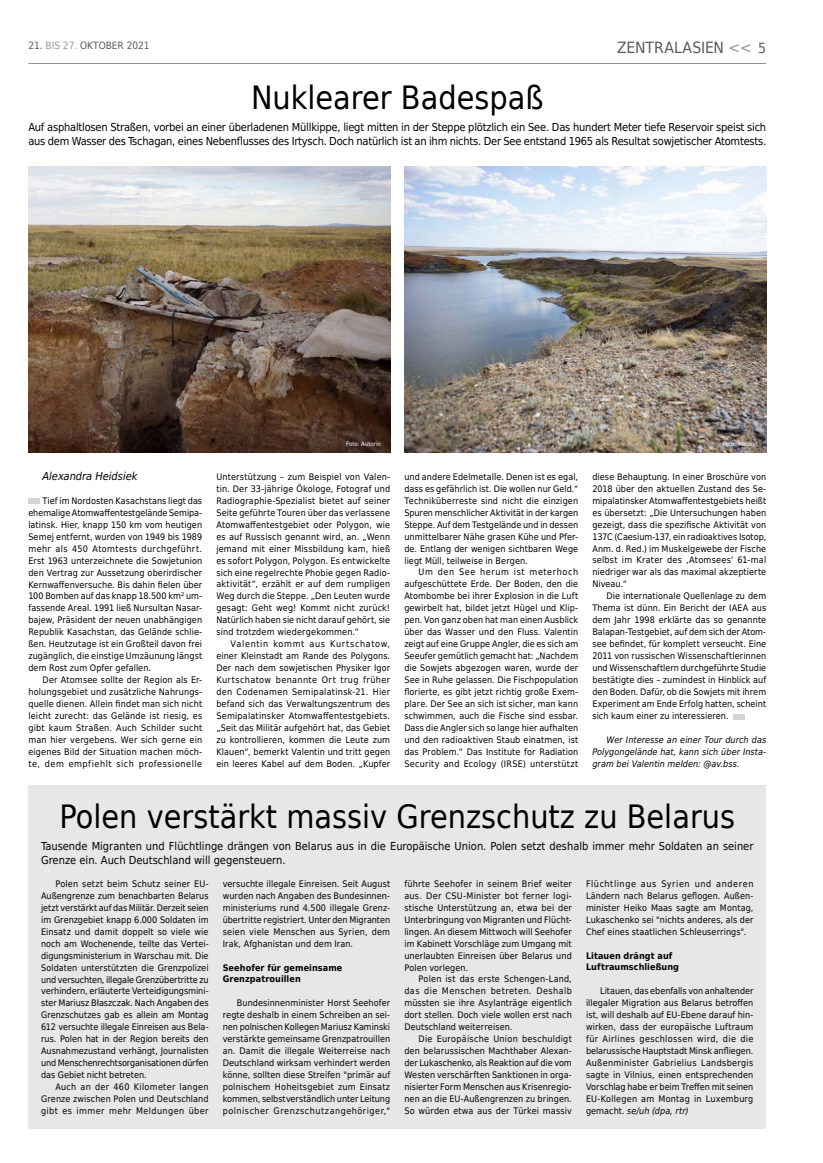
<style>
.page{position:relative;width:823px;height:1163px;background:#fff}
.page>*{position:absolute;margin:0;border:0;box-sizing:border-box;transform-origin:0 0}
.t1{font:32px "DejaVu Sans";color:#000;scale:.9 1}
.t2{font:15.4px "DejaVu Sans";color:#58595b;scale:.91 1}
.t3{font:11px/14px "DejaVu Sans Condensed";letter-spacing:-.02em;color:#000}
.t4{font:11px/14px "DejaVu Sans Condensed";color:#000}
.t5{font:italic 11px "DejaVu Sans Condensed";letter-spacing:-.005em;color:#000}
.t6{font:10px "DejaVu Sans";color:#58595b;scale:.9 1}
.t7{font:9px/12px "DejaVu Sans Condensed";letter-spacing:.01em;color:#000;text-align:justify}
.t8{font:italic 9px/12px "DejaVu Sans Condensed";letter-spacing:.005em;color:#000;text-align:justify}
.t9{font:700 9px/12px "DejaVu Sans Condensed";letter-spacing:.01em;color:#000}
.t10{font:6px "DejaVu Sans Condensed";color:#fff}
.s1{color:#939598}
.s2{font-size:14px}
.s3{font-style:italic}
</style>
<div class="page">
<hr style="left:28px;top:63px;width:737px;height:1px;background:#939598">
<div style="left:28px;top:498px;width:12px;height:5px;background:#d1d3d4"></div>
<img style="left:28px;top:167px;width:362px;height:285px">
<img style="left:404px;top:167px;width:361px;height:285px">
<div style="left:28px;top:785px;width:737px;height:343px;background:#e6e7e8"></div>
<div style="left:732px;top:714px;width:12px;height:5px;background:#d1d3d4"></div>
<p class="t6" style="left:28px;top:37px;width:136px">21. <span class="s1">BIS 27.</span> OKTOBER 2021</p>
<h2 class="t2" style="left:616px;top:35px;width:165px">ZENTRALASIEN <span class="s1">&lt;&lt;</span> <span class="s2">5</span></h2>
<h1 class="t1" style="left:251px;top:71px;width:326px">Nuklearer Badespaß</h1>
<p class="t3" style="left:28px;top:120px;width:739px">Auf asphaltlosen Straßen, vorbei an einer überladenen Müllkippe, liegt mitten in der Steppe plötzlich ein See. Das hundert Meter tiefe Reservoir speist sich aus dem Wasser des Tschagan, eines Nebenflusses des Irtysch. Doch natürlich ist an ihm nichts. Der See entstand 1965 als Resultat sowjetischer Atomtests.</p>
<p class="t5" style="left:43px;top:468px;width:96px">Alexandra Heidsiek</p>
<p class="t7" style="left:28px;top:494px;width:175px;text-indent:14px">Tief im Nordosten Kasachstans liegt das ehemalige Atomwaffentestgelände Semipa&shy;latinsk. Hier, knapp 150 km vom heutigen Semej entfernt, wurden von 1949 bis 1989 mehr als 450 Atomtests durchgeführt.<br>Erst 1963 unterzeichnete die Sowjetunion den Vertrag zur Aussetzung oberirdischer Kernwaffenversuche. Bis dahin fielen über 100 Bomben auf das knapp 18.500 km² um&shy;fassende Areal. 1991 ließ Nursultan Nasar&shy;bajew, Präsident der neuen unabhängigen Republik Kasachstan, das Gelände schlie&shy;ßen. Heutzutage ist ein Großteil davon frei zugänglich, die einstige Umzäunung längst dem Rost zum Opfer gefallen.</p>
<p class="t7" style="left:28px;top:673px;width:175px;text-indent:14px">Der Atomsee sollte der Region als Er&shy;holungsgebiet und zusätzliche Nahrungs&shy;quelle dienen. Allein findet man sich nicht leicht zurecht: das Gelände ist riesig, es gibt kaum Straßen. Auch Schilder sucht man hier vergebens. Wer sich gerne ein eigenes Bild der Situation machen möch&shy;te, dem empfiehlt sich professionelle</p>
<p class="t10" style="left:346px;top:439px;width:36px">Foto: Autorin</p>
<p class="t10" style="left:722px;top:439px;width:36px">Foto: Autorin</p>
<p class="t7" style="left:216px;top:470px;width:175px">Unterstützung – zum Beispiel von Valen&shy;tin. Der 33-jährige Ökologe, Fotograf und Radiographie-Spezialist bietet auf seiner Seite geführte Touren über das verlassene Atomwaffentestgebiet oder Polygon, wie es auf Russisch genannt wird, an. „Wenn jemand mit einer Missbildung kam, hieß es sofort Polygon, Polygon. Es entwickelte sich eine regelrechte Phobie gegen Radio&shy;aktivität“, erzählt er auf dem rumpligen Weg durch die Steppe. „Den Leuten wurde gesagt: Geht weg! Kommt nicht zurück!<br>Natürlich haben sie nicht darauf gehört, sie sind trotzdem wiedergekommen.“</p>
<p class="t7" style="left:216px;top:637px;width:175px;text-indent:14px">Valentin kommt aus Kurtschatow, einer Kleinstadt am Rande des Polygons.<br>Der nach dem sowjetischen Physiker Igor Kurtschatow benannte Ort trug früher den Codenamen Semipalatinsk-21. Hier befand sich das Verwaltungszentrum des Semipalatinsker Atomwaffentestgebiets. „Seit das Militär aufgehört hat, das Gebiet zu kontrollieren, kommen die Leute zum Klauen“, bemerkt Valentin und tritt gegen ein leeres Kabel auf dem Boden. „Kupfer</p>
<p class="t7" style="left:404px;top:470px;width:175px">und andere Edelmetalle. Denen ist es egal, dass es gefährlich ist. Die wollen nur Geld.“ Techniküberreste sind nicht die einzigen Spuren menschlicher Aktivität in der kargen Steppe. Auf dem Testgelände und in dessen unmittelbarer Nähe grasen Kühe und Pfer&shy;de. Entlang der wenigen sichtbaren Wege liegt Müll, teilweise in Bergen.</p>
<p class="t7" style="left:404px;top:565px;width:175px;text-indent:14px">Um den See herum ist meterhoch aufgeschüttete Erde. Der Boden, den die Atombombe bei ihrer Explosion in die Luft gewirbelt hat, bildet jetzt Hügel und Klip&shy;pen. Von ganz oben hat man einen Ausblick über das Wasser und den Fluss. Valentin zeigt auf eine Gruppe Angler, die es sich am Seeufer gemütlich gemacht hat: „Nachdem die Sowjets abgezogen waren, wurde der See in Ruhe gelassen. Die Fischpopulation florierte, es gibt jetzt richtig große Exem&shy;plare. Der See an sich ist sicher, man kann schwimmen, auch die Fische sind essbar.<br>Dass die Angler sich so lange hier aufhalten und den radioaktiven Staub einatmen, ist das Problem.“ Das Institute for Radiation Security and Ecology (IRSE) unterstützt</p>
<p class="t7" style="left:592px;top:470px;width:175px">diese Behauptung. In einer Broschüre von 2018 über den aktuellen Zustand des Se&shy;mipalatinsker Atomwaffentestgebiets heißt es übersetzt: „Die Untersuchungen haben gezeigt, dass die spezifische Aktivität von 137C (Caesium-137, ein radioaktives Isotop, Anm. d. Red.) im Muskelgewebe der Fische selbst im Krater des ‚Atomsees' 61-mal niedriger war als das maximal akzeptierte Niveau.“</p>
<p class="t7" style="left:592px;top:589px;width:175px;text-indent:14px">Die internationale Quellenlage zu dem Thema ist dünn. Ein Bericht der IAEA aus dem Jahr 1998 erklärte das so genannte Balapan-Testgebiet, auf dem sich der Atom&shy;see befindet, für komplett verseucht. Eine 2011 von russischen Wissenschaftlerinnen und Wissenschaftlern durchgeführte Studie bestätigte dies – zumindest in Hinblick auf den Boden. Dafür, ob die Sowjets mit ihrem Experiment am Ende Erfolg hatten, scheint sich kaum einer zu interessieren.</p>
<p class="t8" style="left:592px;top:733px;width:175px;text-indent:14px">Wer Interesse an einer Tour durch das Polygongelände hat, kann sich über Insta&shy;gram bei Valentin melden: @av.bss.</p>
<h1 class="t1" style="left:59px;top:790px;width:751px">Polen verstärkt massiv Grenzschutz zu Belarus</h1>
<p class="t4" style="left:41px;top:838px;width:713px">Tausende Migranten und Flüchtlinge drängen von Belarus aus in die Europäische Union. Polen setzt deshalb immer mehr Soldaten an seiner<br>Grenze ein. Auch Deutschland will gegensteuern.</p>
<p class="t7" style="left:41px;top:876px;width:169px;text-indent:14px">Polen setzt beim Schutz seiner EU-Außengrenze zum benachbarten Belarus jetzt verstärkt auf das Militär. Derzeit seien im Grenzgebiet knapp 6.000 Soldaten im Einsatz und damit doppelt so viele wie noch am Wochenende, teilte das Vertei&shy;digungsministerium in Warschau mit. Die Soldaten unterstützten die Grenzpolizei und versuchten, illegale Grenzübertritte zu verhindern, erläuterte Verteidigungsmini&shy;ster Mariusz Błaszczak. Nach Angaben des Grenzschutzes gab es allein am Montag 612 versuchte illegale Einreisen aus Bela&shy;rus. Polen hat in der Region bereits den Ausnahmezustand verhängt, Journalisten und Menschenrechtsorganisationen dürfen das Gebiet nicht betreten.</p>
<p class="t7" style="left:41px;top:1080px;width:169px;text-indent:14px">Auch an der 460 Kilometer langen Grenze zwischen Polen und Deutschland gibt es immer mehr Meldungen über</p>
<p class="t7" style="left:585px;top:876px;width:169px">Flüchtlinge aus Syrien und anderen Ländern nach Belarus geflogen. Außen&shy;minister Heiko Maas sagte am Montag, Lukaschenko sei "nichts anderes, als der Chef eines staatlichen Schleuserrings".</p>
<p class="t9" style="left:585px;top:948px;width:94px">Litauen drängt auf<br>Luftraumschließung</p>
<p class="t7" style="left:585px;top:984px;width:169px;text-indent:14px">Litauen, das ebenfalls von anhaltender illegaler Migration aus Belarus betroffen ist, will deshalb auf EU-Ebene darauf hin&shy;wirken, dass der europäische Luftraum für Airlines geschlossen wird, die die belarussische Hauptstadt Minsk anfliegen.<br>Außenminister Gabrielius Landsbergis sagte in Vilnius, einen entsprechenden Vorschlag habe er beim Treffen mit seinen EU-Kollegen am Montag in Luxemburg gemacht. <span class="s3">se/uh (dpa, rtr)</span></p>
<p class="t7" style="left:404px;top:876px;width:169px">führte Seehofer in seinem Brief weiter aus. Der CSU-Minister bot ferner logi&shy;stische Unterstützung an, etwa bei der Unterbringung von Migranten und Flücht&shy;lingen. An diesem Mittwoch will Seehofer im Kabinett Vorschläge zum Umgang mit unerlaubten Einreisen über Belarus und Polen vorlegen.</p>
<p class="t7" style="left:404px;top:972px;width:169px;text-indent:14px">Polen ist das erste Schengen-Land, das die Menschen betreten. Deshalb müssten sie ihre Asylanträge eigentlich dort stellen. Doch viele wollen erst nach Deutschland weiterreisen.</p>
<p class="t7" style="left:404px;top:1032px;width:169px;text-indent:14px">Die Europäische Union beschuldigt den belarussischen Machthaber Alexan&shy;der Lukaschenko, als Reaktion auf die vom Westen verschärften Sanktionen in orga&shy;nisierter Form Menschen aus Krisenregio&shy;nen an die EU-Außengrenzen zu bringen.<br>So würden etwa aus der Türkei massiv</p>
<p class="t7" style="left:223px;top:876px;width:169px">versuchte illegale Einreisen. Seit August wurden nach Angaben des Bundesinnen&shy;ministeriums rund 4.500 illegale Grenz&shy;übertritte registriert. Unter den Migranten seien viele Menschen aus Syrien, dem Irak, Afghanistan und dem Iran.</p>
<p class="t9" style="left:223px;top:960px;width:121px">Seehofer für gemeinsame<br>Grenzpatrouillen</p>
<p class="t7" style="left:223px;top:996px;width:169px;text-indent:14px">Bundesinnenminister Horst Seehofer regte deshalb in einem Schreiben an sei&shy;nen polnischen Kollegen Mariusz Kaminski verstärkte gemeinsame Grenzpatrouillen an. Damit die illegale Weiterreise nach Deutschland wirksam verhindert werden könne, sollten diese Streifen "primär auf polnischem Hoheitsgebiet zum Einsatz kommen, selbstverständlich unter Leitung polnischer Grenzschutzangehöriger,"</p>
</div>
